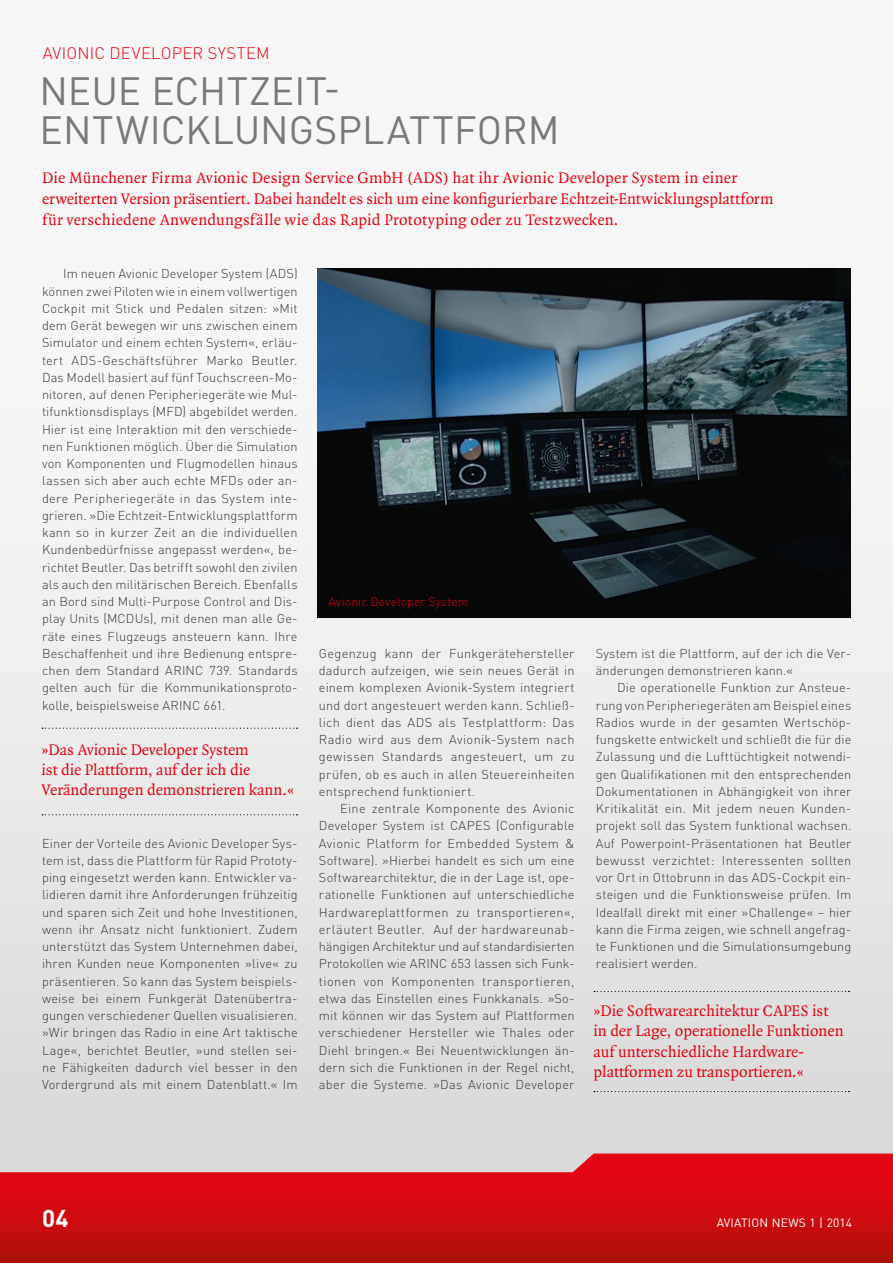
<style>
.page{position:relative;width:893px;height:1263px;background:#fff}
.page>*{position:absolute;margin:0;border:0;box-sizing:border-box;transform-origin:0 0}
.t1{font:39px/39px "FERCHAUDIN Pro";color:#777a7b}
.t2{font:700 24px "FERCHAUDIN Pro";color:#fff}
.t3{font:16.5px/20.2px "FERCHAU Quadraat OT";color:#e30613}
.t4{font:300 16.5px "FERCHAUDIN Pro";letter-spacing:.015em;color:#e30613}
.t5{font:300 12.75px/17.2px "FERCHAUDIN Pro";letter-spacing:.01em;color:#373a3b;text-align:justify}
.t6{font:300 12px "FERCHAUDIN Pro";letter-spacing:.015em;color:#e30613}
.t7{font:12px "FERCHAUDIN Pro";letter-spacing:.02em;color:#fff}
</style>
<div class="page">
<div style="left:0;top:0;width:893px;height:1247px;background:linear-gradient(to bottom,#fcfcfc,#dcdcdb)"></div>
<svg style="left:0;top:1153px;width:893px;height:110px;background:#ce2227"></svg>
<svg style="left:42px;top:728px;width:256px;height:1px"></svg>
<svg style="left:42px;top:814px;width:256px;height:1px"></svg>
<svg style="left:594px;top:991px;width:255px;height:1px"></svg>
<svg style="left:594px;top:1091px;width:255px;height:1px"></svg>
<img style="left:317px;top:268px;width:533px;height:350px">
<p class="t4" style="left:43px;top:41px;width:228px">AVIONIC DEVELOPER SYSTEM</p>
<h1 class="t1" style="left:40px;top:67px;width:521px">NEUE ECHTZEIT-<br>ENTWICKLUNGSPLATTFORM</h1>
<p class="t3" style="left:42px;top:168px;width:733px;line-height:21px">Die Münchener Firma Avionic Design Service GmbH (ADS) hat ihr Avionic Developer System in einer erweiterten Version präsentiert. Dabei handelt es sich um eine konfigurierbare Echtzeit-Entwicklungsplattform für verschiedene Anwendungsfälle wie das Rapid Prototyping oder zu Testzwecken.</p>
<p class="t5" style="left:42px;top:264px;width:257px;text-indent:21px">Im neuen Avionic Developer System (ADS) können zwei Piloten wie in einem vollwertigen Cockpit mit Stick und Pedalen sitzen: »Mit dem Gerät bewegen wir uns zwischen einem Simulator und einem echten System«, erläu&shy;tert ADS-Geschäftsführer Marko Beutler.<br>Das Modell basiert auf fünf Touchscreen-Mo&shy;nitoren, auf denen Peripheriegeräte wie Mul&shy;tifunktionsdisplays (MFD) abgebildet werden.<br>Hier ist eine Interaktion mit den verschiede&shy;nen Funktionen möglich. Über die Simulation von Komponenten und Flugmodellen hinaus lassen sich aber auch echte MFDs oder an&shy;dere Peripheriegeräte in das System inte&shy;grieren. »Die Echtzeit-Entwicklungsplattform kann so in kurzer Zeit an die individuellen Kundenbedürfnisse angepasst werden«, be&shy;richtet Beutler. Das betrifft sowohl den zivilen als auch den militärischen Bereich. Ebenfalls an Bord sind Multi-Purpose Control and Dis&shy;play Units (MCDUs), mit denen man alle Ge&shy;räte eines Flugzeugs ansteuern kann. Ihre Beschaffenheit und ihre Bedienung entspre&shy;chen dem Standard ARINC 739. Standards gelten auch für die Kommunikationsproto&shy;kolle, beispielsweise ARINC 661.</p>
<p class="t3" style="left:42px;top:739px;width:254px">»Das Avionic Developer System<br>ist die Plattform, auf der ich die<br>Veränderungen demonstrieren kann.«</p>
<p class="t5" style="left:42px;top:833px;width:257px">Einer der Vorteile des Avionic Developer Sys&shy;tem ist, dass die Plattform für Rapid Prototy&shy;ping eingesetzt werden kann. Entwickler va&shy;lidieren damit ihre Anforderungen frühzeitig und sparen sich Zeit und hohe Investitionen, wenn ihr Ansatz nicht funktioniert. Zudem unterstützt das System Unternehmen dabei, ihren Kunden neue Komponenten »live« zu präsentieren. So kann das System beispiels&shy;weise bei einem Funkgerät Datenübertra&shy;gungen verschiedener Quellen visualisieren. »Wir bringen das Radio in eine Art taktische Lage«, berichtet Beutler, »und stellen sei&shy;ne Fähigkeiten dadurch viel besser in den Vordergrund als mit einem Datenblatt.« Im</p>
<p class="t6" style="left:329px;top:593px;width:141px">Avionic Developer System</p>
<p class="t5" style="left:319px;top:643px;width:257px">Gegenzug kann der Funkgerätehersteller dadurch aufzeigen, wie sein neues Gerät in einem komplexen Avionik-System integriert und dort angesteuert werden kann. Schließ&shy;lich dient das ADS als Testplattform: Das Radio wird aus dem Avionik-System nach gewissen Standards angesteuert, um zu prüfen, ob es auch in allen Steuereinheiten entsprechend funktioniert.</p>
<p class="t5" style="left:319px;top:799px;width:257px;text-indent:21px">Eine zentrale Komponente des Avionic Developer System ist CAPES (Configurable Avionic Platform for Embedded System &amp; Software). »Hierbei handelt es sich um eine Softwarearchitektur, die in der Lage ist, ope&shy;rationelle Funktionen auf unterschiedliche Hardwareplattformen zu transportieren«, erläutert Beutler. Auf der hardwareunab&shy;hängigen Architektur und auf standardisierten Protokollen wie ARINC 653 lassen sich Funk&shy;tionen von Komponenten transportieren, etwa das Einstellen eines Funkkanals. »So&shy;mit können wir das System auf Plattformen verschiedener Hersteller wie Thales oder Diehl bringen.« Bei Neuentwicklungen än&shy;dern sich die Funktionen in der Regel nicht, aber die Systeme. »Das Avionic Developer</p>
<p class="t5" style="left:596px;top:643px;width:257px">System ist die Plattform, auf der ich die Ver&shy;änderungen demonstrieren kann.«</p>
<p class="t5" style="left:596px;top:678px;width:257px;text-indent:21px">Die operationelle Funktion zur Ansteue&shy;rung von Peripheriegeräten am Beispiel eines Radios wurde in der gesamten Wertschöp&shy;fungskette entwickelt und schließt die für die Zulassung und die Lufttüchtigkeit notwendi&shy;gen Qualifikationen mit den entsprechenden Dokumentationen in Abhängigkeit von ihrer Kritikalität ein. Mit jedem neuen Kunden&shy;projekt soll das System funktional wachsen.<br>Auf Powerpoint-Präsentationen hat Beutler bewusst verzichtet: Interessenten sollten vor Ort in Ottobrunn in das ADS-Cockpit ein&shy;steigen und die Funktionsweise prüfen. Im Idealfall direkt mit einer »Challenge« – hier kann die Firma zeigen, wie schnell angefrag&shy;te Funktionen und die Simulationsumgebung realisiert werden.</p>
<p class="t3" style="left:593px;top:1001px;width:252px">»Die Softwarearchitektur CAPES ist in der Lage, operationelle Funktionen auf unterschiedliche Hardware&shy;plattformen zu transportieren.«</p>
<h2 class="t2" style="left:42px;top:1198px;width:28px">04</h2>
<p class="t7" style="left:717px;top:1213px;width:137px">AVIATION NEWS 1 | 2014</p>
</div>
